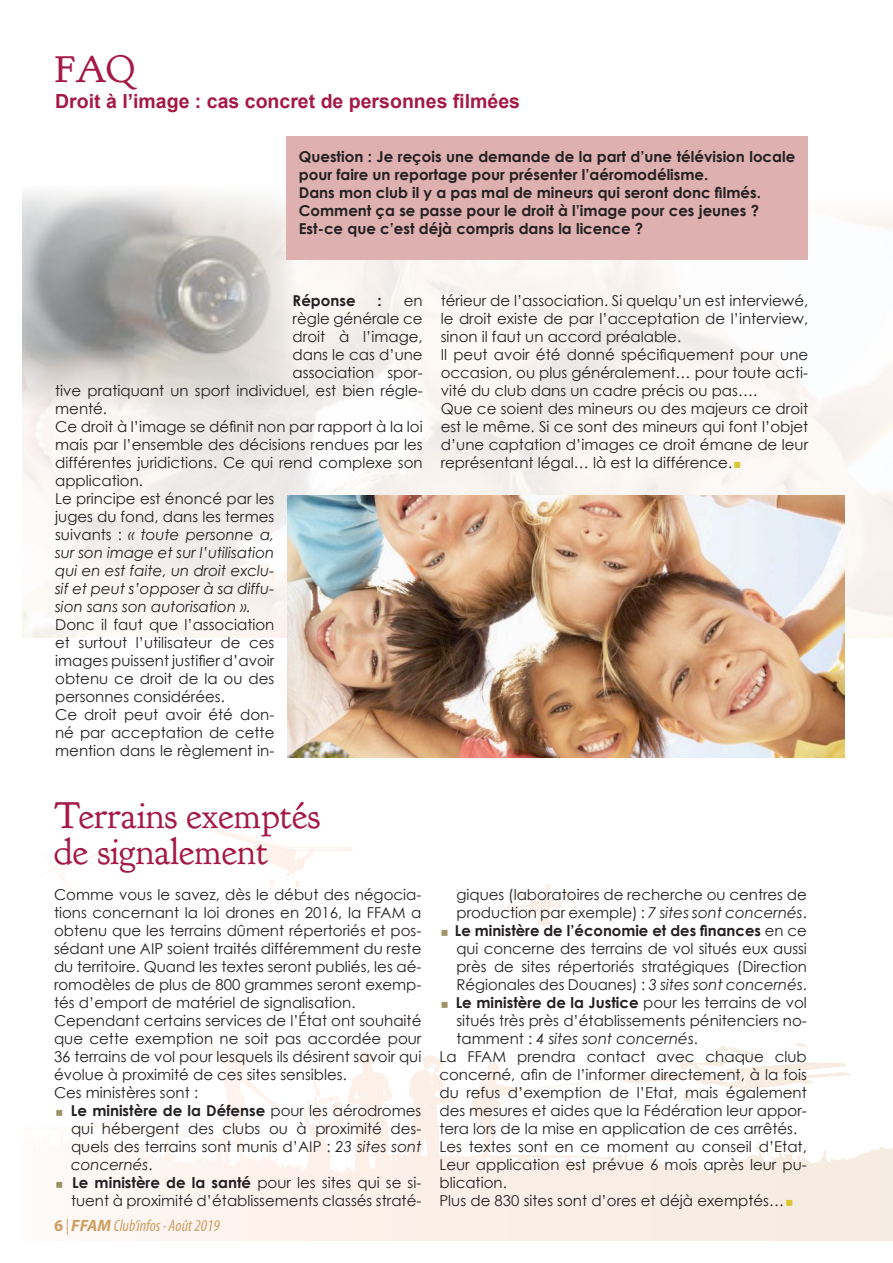
<style>
.page{position:relative;width:893px;height:1263px;background:#fff}
.page>*{position:absolute;margin:0;border:0;box-sizing:border-box;transform-origin:0 0}
.TITRE_CGFFAM{font:37.5px/36px "Goudy Bookletter 1911";color:#a51945}
.TITRE_CG_sous-titre{font:700 19.5px "Arial";color:#a51945}
.t1{font:italic condensed 16.5px "Myriad Pro";color:#cf9e62}
.t2{font:15px/18px "Century Gothic";color:#231f20;text-align:justify}
.t3{font:700 15px/18px "Century Gothic";color:#231f20}
.t4{font:italic 15px/18px "Century Gothic";color:#231f20;text-align:justify}
.s1{font-style:normal}
.s2{font-weight:700}
.s3{font-style:italic}
.s4{font-weight:700;font-style:normal;font-stretch:normal}
.s5{font-weight:700;font-stretch:normal}
</style>
<div class="page">
<svg style="left:104px;top:1030px;width:690px;height:129px"></svg>
<img style="left:287px;top:495px;width:558px;height:263px">
<img style="left:22px;top:189px;width:275px;height:221px">
<div style="left:286px;top:136px;width:522px;height:123px;background:#deb1b0"></div>
<svg style="left:786px;top:1200px;width:6px;height:6px"></svg>
<svg style="left:734px;top:462px;width:6px;height:6px"></svg>
<p class="TITRE_CGFFAM" style="left:55px;top:51px;width:81px">FAQ</p>
<p class="TITRE_CG_sous-titre" style="left:55px;top:89px;width:466px">Droit à l’image : cas concret de personnes filmées</p>
<p class="t3" style="left:299px;top:147px;width:498px">Question : Je reçois une demande de la part d’une télévision locale pour faire un reportage pour présenter l’aéromodélisme.</p>
<p class="t3" style="left:299px;top:183px;width:463px">Dans mon club il y a pas mal de mineurs qui seront donc filmés.</p>
<p class="t3" style="left:299px;top:201px;width:462px">Comment ça se passe pour le droit à l’image pour ces jeunes ?</p>
<p class="t3" style="left:299px;top:219px;width:346px">Est-ce que c’est déjà compris dans la licence ?</p>
<p class="t3" style="left:293px;top:291px;width:64px">Réponse</p>
<p class="t3" style="left:378px;top:291px;width:6px">:</p>
<p class="t2" style="left:404px;top:291px;width:20px">en</p>
<p class="t2" style="left:293px;top:309px;width:132px">règle générale ce</p>
<p class="t2" style="left:293px;top:327px;width:132px">droit à l’image,</p>
<p class="t2" style="left:293px;top:345px;width:132px">dans le cas d’une</p>
<p class="t2" style="left:293px;top:363px;width:132px">association spor-</p>
<p class="t2" style="left:55px;top:381px;width:369px">tive pratiquant un sport individuel, est bien régle-</p>
<p class="t2" style="left:55px;top:399px;width:53px">menté.</p>
<p class="t2" style="left:55px;top:417px;width:369px">Ce droit à l’image se définit non par rapport à la loi mais par l’ensemble des décisions rendues par les différentes juridictions. Ce qui rend complexe son application.</p>
<p class="t4" style="left:55px;top:489px;width:221px"><span class="s1">Le principe est énoncé par les juges du fond, dans les termes suivants :</span> « toute personne a, sur son image et sur l’utilisation qui en est faite, un droit exclu&shy;sif et peut s’opposer à sa diffu&shy;sion sans son autorisation ».</p>
<p class="t2" style="left:55px;top:615px;width:221px">Donc il faut que l’association et surtout l’utilisateur de ces images puissent justifier d’avoir obtenu ce droit de la ou des personnes considérées.</p>
<p class="t2" style="left:55px;top:705px;width:221px">Ce droit peut avoir été don&shy;né par acceptation de cette mention dans le règlement in-</p>
<p class="TITRE_CGFFAM" style="left:54px;top:798px;width:267px">Terrains exemptés de signalement</p>
<p class="t2" style="left:54px;top:885px;width:369px">Comme vous le savez, dès le début des négocia&shy;tions concernant la loi drones en 2016, la FFAM a obtenu que les terrains dûment répertoriés et pos&shy;sédant une AIP soient traités différemment du reste du territoire. Quand les textes seront publiés, les aé&shy;romodèles de plus de 800 grammes seront exemp&shy;tés d’emport de matériel de signalisation.</p>
<p class="t2" style="left:54px;top:1011px;width:369px">Cependant certains services de l’État ont souhaité que cette exemption ne soit pas accordée pour 36 terrains de vol pour lesquels ils désirent savoir qui évolue à proximité de ces sites sensibles.</p>
<p class="t2" style="left:54px;top:1083px;width:146px">Ces ministères sont :</p>
<p class="t2" style="left:71px;top:1101px;width:352px"><span class="s2">Le ministère de la Défense</span> pour les aérodromes qui hébergent des clubs ou à proximité des&shy;quels des terrains sont munis d’AIP : <span class="s3">23 sites sont concernés</span>.</p>
<p class="t2" style="left:71px;top:1173px;width:352px"><span class="s2">Le ministère de la santé</span> pour les sites qui se si&shy;tuent à proximité d’établissements classés straté-</p>
<p class="t1" style="left:54px;top:1216px;width:167px"><span class="s4">6</span> | <span class="s5">FFAM</span> Club’infos · Août 2019</p>
<p class="t2" style="left:441px;top:291px;width:369px">térieur de l’association. Si quelqu’un est interviewé, le droit existe de par l’acceptation de l’interview, sinon il faut un accord préalable.</p>
<p class="t2" style="left:441px;top:345px;width:369px">Il peut avoir été donné spécifiquement pour une occasion, ou plus généralement… pour toute acti&shy;vité du club dans un cadre précis ou pas….</p>
<p class="t2" style="left:441px;top:399px;width:369px">Que ce soient des mineurs ou des majeurs ce droit est le même. Si ce sont des mineurs qui font l’objet d’une captation d’images ce droit émane de leur représentant légal… là est la différence.</p>
<p class="t2" style="left:456px;top:885px;width:352px">giques (laboratoires de recherche ou centres de production par exemple) : <span class="s3">7 sites sont concernés</span>.</p>
<p class="t2" style="left:455px;top:921px;width:354px"><span class="s2">Le ministère de l’économie et des finances</span> en ce qui concerne des terrains de vol situés eux aussi près de sites répertoriés stratégiques (Direction Régionales des Douanes) : <span class="s3">3 sites sont concernés</span>.</p>
<p class="t2" style="left:456px;top:993px;width:353px"><span class="s2">Le ministère de la Justice</span> pour les terrains de vol situés très près d’établissements pénitenciers no&shy;tamment : <span class="s3">4 sites sont concernés</span>.</p>
<p class="t2" style="left:439px;top:1047px;width:369px">La FFAM prendra contact avec chaque club concerné, afin de l’informer directement, à la fois du refus d’exemption de l’Etat, mais également des mesures et aides que la Fédération leur appor&shy;tera lors de la mise en application de ces arrêtés.</p>
<p class="t2" style="left:439px;top:1137px;width:369px">Les textes sont en ce moment au conseil d’Etat, Leur application est prévue 6 mois après leur pu&shy;blication.</p>
<p class="t2" style="left:439px;top:1191px;width:346px">Plus de 830 sites sont d’ores et déjà exemptés…</p>
</div>
